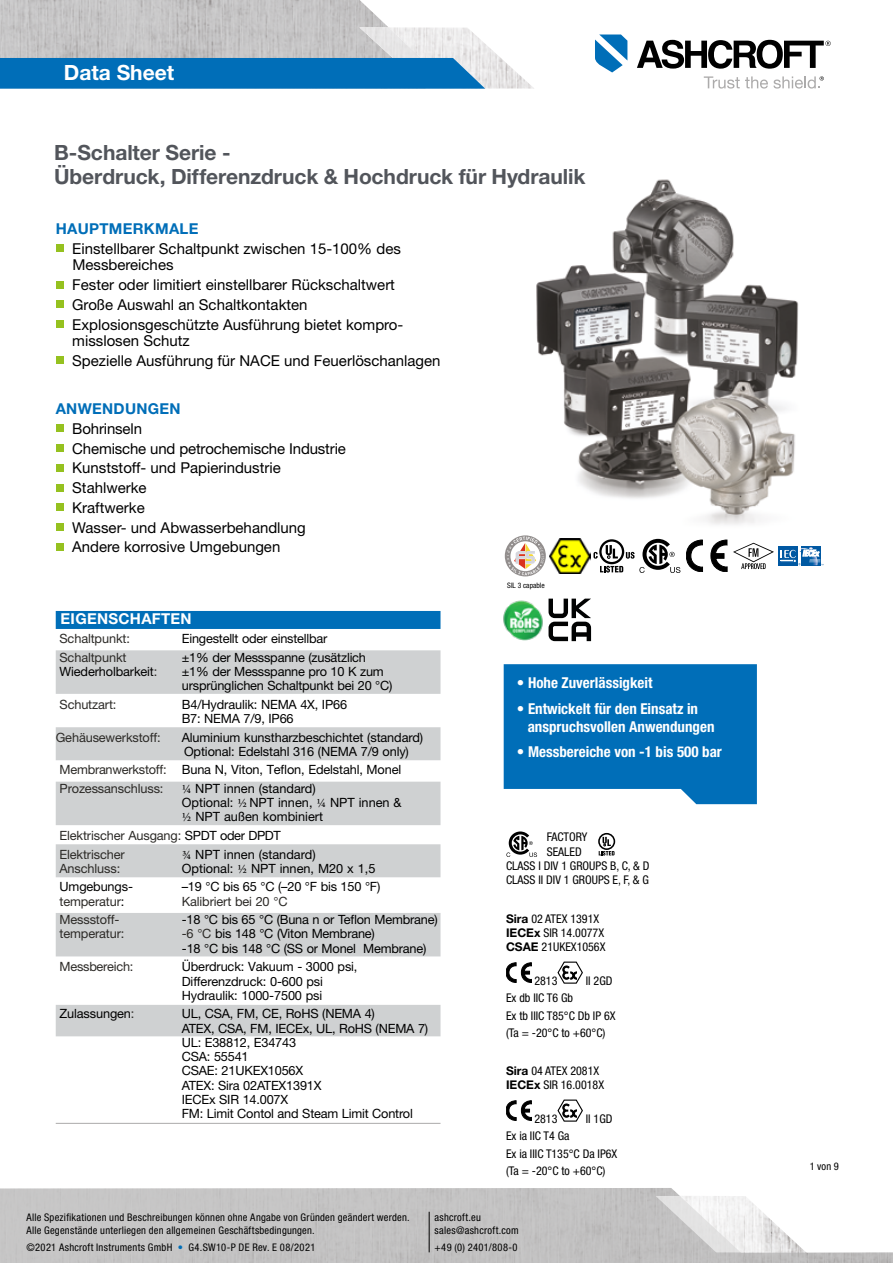
<style>
.page{position:relative;width:893px;height:1263px;background:#fff}
.page>*{position:absolute;margin:0;border:0;box-sizing:border-box;transform-origin:0 0}
.t1{font:700 21px/24px "Helvetica Neue LT Pro";letter-spacing:-.005em;color:#52555b}
.t2{font:700 21px "Helvetica Neue LT Pro";color:#fff}
.t3{font:15px/19.8px "Helvetica Neue LT Pro";color:#000}
.t4{font:700 condensed 15px/18px "Helvetica Neue LT Pro";color:#fff}
.t5{font:700 15px "Helvetica Neue LT Pro";letter-spacing:.02em;color:#006eb8}
.t6{font:700 15px "Helvetica Neue LT Pro";letter-spacing:.02em;color:#fff}
.t7{font:12.75px/14.2px "Helvetica Neue LT Pro";letter-spacing:-.015em;color:#000}
.t8{font:12.75px/18.6px "Helvetica Neue LT Pro";letter-spacing:-.01em;color:#2c2a27}
.t9{font:condensed 12px/17.1px "Helvetica Neue LT Pro";color:#000}
.t10{font:condensed 10.5px/13.5px "Helvetica Neue LT Pro";letter-spacing:.025em;color:#000}
.t11{font:condensed 7.5px "Helvetica Neue LT Pro";color:#000}
.s1{color:#2c2a27}
.s2{color:#000}
.s3{font-family:"Minion Pro"}
.s4{font-weight:700;font-stretch:normal}
.s5{color:#006eb8}
</style>
<div class="page">
<img style="left:0;top:0;width:388px;height:27px">
<svg style="left:595px;top:35px;width:32px;height:37px"></svg>
<svg style="left:637px;top:40px;width:194px;height:29px"></svg>
<svg style="left:0;top:27px;width:534px;height:62px;background:#77a7c7"></svg>
<svg style="left:704px;top:76px;width:120px;height:13px"></svg>
<svg style="left:0;top:1188px;width:893px;height:75px;background:#cbcacb"></svg>
<svg style="left:655px;top:1196px;width:110px;height:57px"></svg>
<hr style="left:429px;top:1212px;width:1px;height:40px;background:#000">
<img style="left:536px;top:179px;width:263px;height:346px">
<svg style="left:506px;top:831px;width:31px;height:26px"></svg>
<svg style="left:598px;top:833px;width:17px;height:22px"></svg>
<svg style="left:506px;top:963px;width:25px;height:19px"></svg>
<svg style="left:557px;top:961px;width:26px;height:23px"></svg>
<svg style="left:506px;top:1101px;width:25px;height:19px"></svg>
<svg style="left:557px;top:1099px;width:26px;height:23px"></svg>
<svg style="left:505px;top:535px;width:41px;height:41px"></svg>
<svg style="left:506px;top:537px;width:38px;height:38px"></svg>
<img style="left:549px;top:538px;width:41px;height:36px">
<svg style="left:593px;top:539px;width:87px;height:34px"></svg>
<svg style="left:711px;top:540px;width:16px;height:32px"></svg>
<svg style="left:686px;top:540px;width:17px;height:32px"></svg>
<svg style="left:733px;top:543px;width:41px;height:26px"></svg>
<svg style="left:778px;top:546px;width:3px;height:19px"></svg>
<svg style="left:781px;top:546px;width:42px;height:19px"></svg>
<img style="left:503px;top:600px;width:40px;height:41px">
<svg style="left:549px;top:599px;width:42px;height:42px"></svg>
<div style="left:56px;top:244px;width:8px;height:8px;background:#95c11f"></div>
<div style="left:56px;top:281px;width:8px;height:7px;background:#95c11f"></div>
<div style="left:56px;top:300px;width:8px;height:8px;background:#95c11f"></div>
<div style="left:56px;top:320px;width:8px;height:8px;background:#95c11f"></div>
<div style="left:56px;top:356px;width:8px;height:8px;background:#95c11f"></div>
<div style="left:56px;top:424px;width:8px;height:8px;background:#95c11f"></div>
<div style="left:56px;top:444px;width:8px;height:8px;background:#95c11f"></div>
<div style="left:56px;top:464px;width:8px;height:8px;background:#95c11f"></div>
<div style="left:56px;top:484px;width:8px;height:7px;background:#95c11f"></div>
<div style="left:56px;top:503px;width:8px;height:8px;background:#95c11f"></div>
<div style="left:56px;top:523px;width:8px;height:8px;background:#95c11f"></div>
<div style="left:56px;top:543px;width:8px;height:8px;background:#95c11f"></div>
<svg style="left:504px;top:664px;width:253px;height:140px;background:#1479bd"></svg>
<div style="left:56px;top:611px;width:384px;height:18px;background:#006eb8"></div>
<div style="left:56px;top:650px;width:384px;height:44px;background:#cfd1d2"></div>
<div style="left:56px;top:727px;width:384px;height:33px;background:#cfd1d2"></div>
<div style="left:56px;top:782px;width:384px;height:43px;background:#cfd1d2"></div>
<div style="left:56px;top:844px;width:384px;height:33px;background:#cfd1d2"></div>
<div style="left:56px;top:913px;width:384px;height:43px;background:#cfd1d2"></div>
<div style="left:56px;top:1005px;width:384px;height:31px;background:#cfd1d2"></div>
<hr style="left:56px;top:1123px;width:384px;height:1px;background:#acabab">
<h1 class="t2" style="left:64px;top:59px;width:112px">Data Sheet</h1>
<h1 class="t1" style="left:54px;top:140px;width:533px">B-Schalter Serie -<br>Überdruck, Differenzdruck &amp; Hochdruck für Hydraulik</h1>
<p class="t5" style="left:56px;top:219px;width:144px">HAUPTMERKMALE</p>
<p class="t3" style="left:72px;top:240px;width:330px;line-height:16.5px">Einstellbarer Schaltpunkt zwischen 15-100% des<br>Messbereiches</p>
<p class="t3" style="left:72px;top:274px;width:333px">Fester oder limitiert einstellbarer Rückschaltwert<br>Große Auswahl an Schaltkontakten<br>Explosionsgeschützte Ausführung bietet kompro-</p>
<p class="t3" style="left:72px;top:330px;width:370px">misslosen Schutz<br>Spezielle Ausführung für NACE und Feuerlöschanlagen</p>
<p class="t5" style="left:56px;top:399px;width:126px">ANWENDUNGEN</p>
<p class="t3" style="left:72px;top:418px;width:275px">Bohrinseln<br>Chemische und petrochemische Industrie<br>Kunststoff- und Papierindustrie<br>Stahlwerke<br>Kraftwerke<br>Wasser- und Abwasserbehandlung<br>Andere korrosive Umgebungen</p>
<p class="t6" style="left:61px;top:610px;width:133px">EIGENSCHAFTEN</p>
<p class="t8" style="left:60px;top:629px;width:72px">Schaltpunkt:</p>
<p class="t7" style="left:182px;top:631px;width:147px">Eingestellt oder einstellbar</p>
<p class="t8" style="left:60px;top:647px;width:68px">Schaltpunkt</p>
<p class="t7" style="left:182px;top:650px;width:186px">±1% der Messspanne (zusätzlich</p>
<p class="t7" style="left:60px;top:664px;width:99px">Wiederholbarkeit<span class="s1">:</span></p>
<p class="t7" style="left:182px;top:664px;width:212px">±1% der Messspanne pro 10 K zum ursprünglichen Schaltpunkt bei 20 °C)</p>
<p class="t8" style="left:60px;top:694px;width:58px">Schutzart:</p>
<p class="t7" style="left:182px;top:697px;width:167px">B4/Hydraulik: NEMA 4X, IP66<br>B7: NEMA 7/9, IP66</p>
<p class="t8" style="left:56px;top:727px;width:106px">Gehäusewerkstoff:</p>
<p class="t7" style="left:182px;top:729px;width:243px">Aluminium kunstharzbeschichtet (standard)<br>Optional: Edelstahl 316 (NEMA 7/9 only)</p>
<p class="t8" style="left:60px;top:760px;width:343px">Membranwerkstoff: <span class="s2">Buna N, Viton, Teflon, Edelstahl, Monel<br></span>Prozessanschluss:</p>
<p class="t7" style="left:182px;top:781px;width:221px"><span class="s3">¼</span> NPT innen (standard)<br>Optional: <span class="s3">½</span> NPT innen, <span class="s3">¼</span> NPT innen &amp; <span class="s3">½</span> NPT außen kombiniert</p>
<p class="t8" style="left:60px;top:826px;width:223px">Elektrischer Ausgang: <span class="s2">SPDT oder DPDT<br></span>Elektrischer</p>
<p class="t7" style="left:182px;top:846px;width:135px"><span class="s3">¾</span> NPT innen (standard)</p>
<p class="t8" style="left:60px;top:859px;width:62px">Anschluss:</p>
<p class="t7" style="left:182px;top:861px;width:195px">Optional: <span class="s3">½</span> NPT innen, M20 x 1,5</p>
<p class="t7" style="left:60px;top:879px;width:75px">Umgebungs-</p>
<p class="t7" style="left:182px;top:879px;width:200px">–19 °C bis 65 °C (–20 °F bis 150 °F)</p>
<p class="t8" style="left:60px;top:891px;width:66px">temperatur<span class="s2">:</span></p>
<p class="t8" style="left:182px;top:891px;width:107px">Kalibriert bei 20 °C</p>
<p class="t8" style="left:60px;top:910px;width:61px">Messstoff-</p>
<p class="t7" style="left:182px;top:912px;width:257px">-18 °C bis 65 °C (Buna n or Teflon Membrane)</p>
<p class="t8" style="left:60px;top:924px;width:66px">temperatur:</p>
<p class="t7" style="left:182px;top:926px;width:246px"><span class="s1">-6 °C</span> bis 148 °C (Viton Membrane)<br>-18 °C bis 148 °C (SS or Monel Membrane)</p>
<p class="t8" style="left:60px;top:957px;width:75px">Messbereich:</p>
<p class="t7" style="left:182px;top:959px;width:177px">Überdruck: Vakuum - 3000 psi,<br>Differenzdruck: 0-600 psi<br>Hydraulik: 1000-7500 psi</p>
<p class="t7" style="left:60px;top:1006px;width:76px">Zulassungen<span class="s1">:</span></p>
<p class="t7" style="left:182px;top:1006px;width:248px">UL, CSA, FM, CE, RoHS (NEMA 4)<br>ATEX, CSA, FM, IECEx, UL, RoHS (NEMA 7)<br>UL: E38812, E34743<br>CSA: 55541<br>CSAE: 21UKEX1056X<br>ATEX: Sira 02ATEX1391X<br>IECEx SIR 14.007X<br>FM: Limit Contol and Steam Limit Control</p>
<p class="t11" style="left:507px;top:581px;width:39px">SIL 3 capable</p>
<p class="t4" style="left:517px;top:674px;width:137px">• Hohe Zuverlässigkeit</p>
<p class="t4" style="left:528px;top:699px;width:188px;text-indent:-11px">• Entwickelt für den Einsatz in anspruchsvollen Anwendungen</p>
<p class="t4" style="left:517px;top:743px;width:207px">• Messbereiche von -1 bis 500 bar</p>
<p class="t9" style="left:547px;top:828px;width:42px">FACTORY</p>
<p class="t9" style="left:547px;top:843px;width:37px">SEALED</p>
<p class="t9" style="left:506px;top:857px;width:145px">CLASS I DIV 1 GROUPS B, C, &amp; D</p>
<p class="t9" style="left:506px;top:871px;width:144px">CLASS II DIV 1 GROUPS E, F, &amp; G</p>
<p class="t9" style="left:506px;top:911px;width:101px;line-height:14.4px"><span class="s4">Sira</span> 02 ATEX 1391X<br><span class="s4">IECEx</span> SIR 14.0077X<br><span class="s4">CSAE</span> 21UKEX1056X</p>
<p class="t9" style="left:534px;top:972px;width:25px">2813</p>
<p class="t9" style="left:586px;top:972px;width:28px">II 2GD</p>
<p class="t9" style="left:506px;top:989px;width:111px">Ex db IIC T6 Gb<br>Ex tb IIIC T85°C Db IP 6X (Ta = -20°C to +60°C)</p>
<p class="t9" style="left:506px;top:1063px;width:100px;line-height:14.4px"><span class="s4">Sira</span> 04 ATEX 2081X<br><span class="s4">IECEx</span> SIR 16.0018X</p>
<p class="t9" style="left:534px;top:1110px;width:25px">2813</p>
<p class="t9" style="left:586px;top:1110px;width:28px">II 1GD</p>
<p class="t9" style="left:506px;top:1127px;width:113px">Ex ia IIC T4 Ga<br>Ex ia IIIC T135°C Da IP6X (Ta = -20°C to +60°C)</p>
<p class="t10" style="left:26px;top:1210px;width:385px">Alle Spezifikationen und Beschreibungen können ohne Angabe von Gründen geändert werden.<br>Alle Gegenstände unterliegen den allgemeinen Geschäftsbedingungen.</p>
<p class="t10" style="left:26px;top:1240px;width:290px">©2021 Ashcroft Instruments GmbH <span class="s5">•</span> G4.SW10-P DE Rev. E 08/2021</p>
<p class="t10" style="left:435px;top:1210px;width:86px">ashcroft.eu sales@ashcroft.com</p>
<p class="t10" style="left:435px;top:1240px;width:85px">+49 (0) 2401/808-0</p>
<p class="t10" style="left:810px;top:1159px;width:31px">1 von 9</p>
</div>
